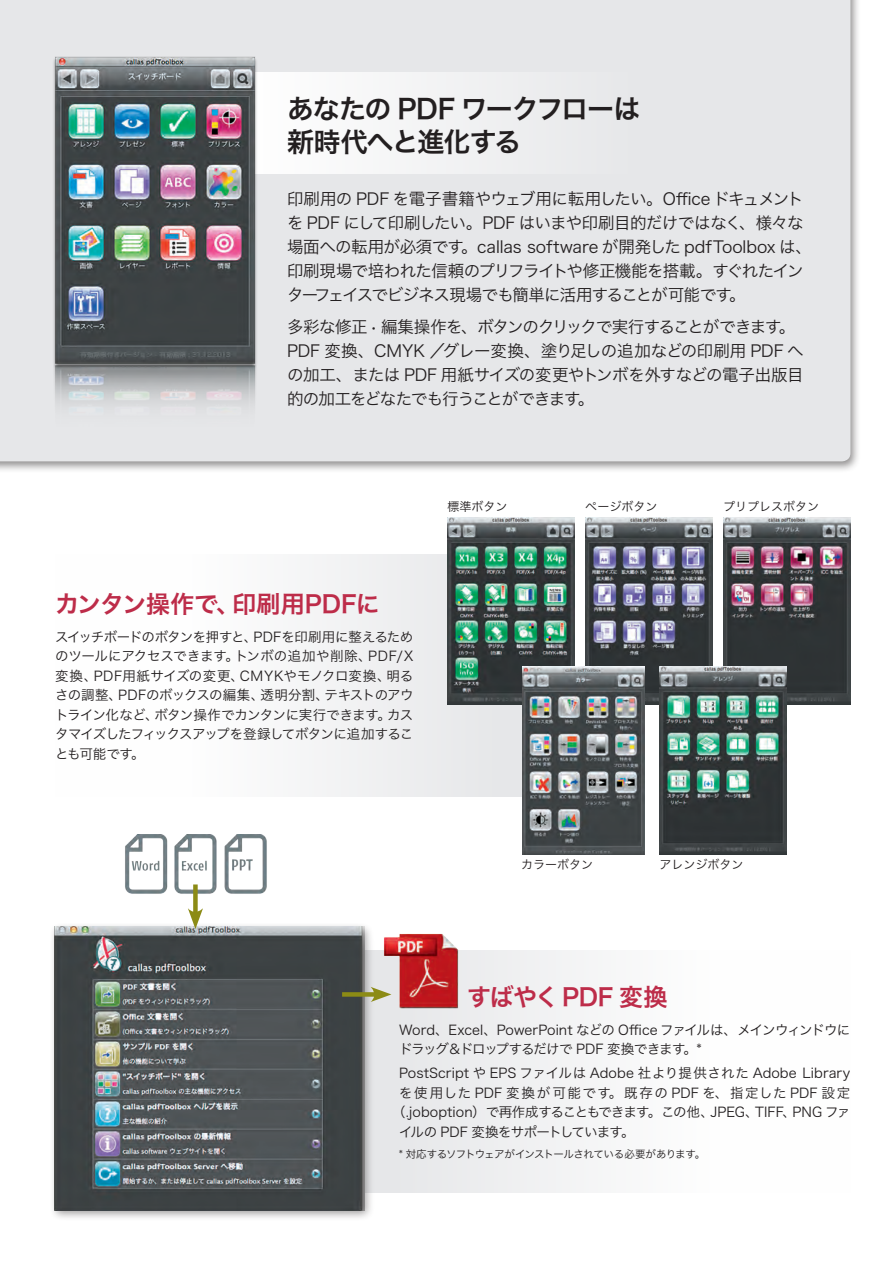
<style>
.page{position:relative;width:893px;height:1263px;background:#fff}
.page>*{position:absolute;margin:0;border:0;box-sizing:border-box;transform-origin:0 0}
.t1{font:27px/33px "Hira Kaku Pro W6";letter-spacing:-.04em;color:#231f20}
.t2{font:24px "Hira Kaku Pro N W6";letter-spacing:-.01em;color:#bd2c49}
.t3{font:16.5px/24px "Hira Kaku Pro N W3";letter-spacing:-.035em;color:#231f20}
.t4{font:13.5px/19.5px "Hira Kaku Pro W3";letter-spacing:-.005em;color:#231f20;text-align:justify}
.t5{font:13.5px/19.5px "Hira Kaku Pro W3";letter-spacing:-.035em;color:#231f20}
.t6{font:13.5px "Hira Kaku Pro W3";letter-spacing:.1em;color:#231f20}
.t7{font:13.5px "Hira Kaku Pro W3";letter-spacing:-.06em;color:#231f20}
.t8{font:12px "Hira Kaku Pro W3";color:#231f20}
.t9{font:10.5px "Hira Kaku Pro W3";letter-spacing:-.05em;color:#231f20}
</style>
<div class="page">
<div style="left:0;top:0;width:861px;height:473px;background:#231f20;opacity:.51"></div>
<div style="left:0;top:0;width:850px;height:461px;background:#e6e7e9"></div>
<img style="left:51px;top:370px;width:207px;height:72px">
<div style="left:242px;top:73px;width:596px;height:101px;background:linear-gradient(to right,#fcfcfc,#e1e2e4)"></div>
<img style="left:51px;top:55px;width:207px;height:315px">
<div style="left:365px;top:951px;width:485px;height:242px;background:linear-gradient(to right,#e6e7e9,#fff)"></div>
<div style="left:49px;top:922px;width:327px;height:299px;background:#231f20;opacity:.43"></div>
<img style="left:54px;top:927px;width:311px;height:283px">
<img style="left:383px;top:933px;width:80px;height:78px">
<img style="left:125px;top:835px;width:142px;height:59px">
<div style="left:193px;top:884px;width:5px;height:32px;background:#8c8b15"></div>
<svg style="left:188px;top:908px;width:15px;height:21px"></svg>
<div style="left:342px;top:992px;width:37px;height:5px;background:#8c8b15"></div>
<svg style="left:371px;top:987px;width:20px;height:15px"></svg>
<div style="left:55px;top:554px;width:470px;height:243px;background:linear-gradient(to right,#fff,#e6e7e9)"></div>
<img style="left:447px;top:517px;width:128px;height:188px">
<img style="left:585px;top:517px;width:128px;height:188px">
<img style="left:723px;top:517px;width:127px;height:188px">
<img style="left:522px;top:667px;width:122px;height:187px">
<img style="left:659px;top:667px;width:128px;height:187px">
<h1 class="t1" style="left:287px;top:92px;width:355px">あなたの PDF ワークフローは新時代へと進化する</h1>
<p class="t3" style="left:287px;top:185px;width:526px">印刷用の PDF を電子書籍やウェブ用に転用したい。Office ドキュメントを PDF にして印刷したい。PDF はいまや印刷目的だけではなく、様々な場面への転用が必須です。callas software が開発した pdfToolbox は、印刷現場で培われた信頼のプリフライトや修正機能を搭載。すぐれたインターフェイスでビジネス現場でも簡単に活用することが可能です。</p>
<p class="t3" style="left:287px;top:314px;width:518px">多彩な修正 • 編集操作を、ボタンのクリックで実行することができます。PDF 変換、CMYK ／グレー変換、塗り足しの追加などの印刷用 PDF への加工、または PDF 用紙サイズの変更やトンボを外すなどの電子出版目的の加工をどなたでも行うことができます。</p>
<h2 class="t2" style="left:55px;top:582px;width:326px">カンタン操作で、印刷用PDFに</h2>
<p class="t4" style="left:55px;top:626px;width:360px">スイッチボードのボタンを押すと、PDFを印刷用に整えるためのツールにアクセスできます。トンボの追加や削除、PDF/X変換、PDF用紙サイズの変更、CMYKやモノクロ変換、明るさの調整、PDFのボックスの編集、透明分割、テキストのアウトライン化など、ボタン操作でカンタンに実行できます。カスタマイズしたフィックスアップを登録してボタンに追加することも可能です。</p>
<p class="t8" style="left:447px;top:496px;width:61px">標準ボタン</p>
<p class="t8" style="left:585px;top:496px;width:73px">ページボタン</p>
<p class="t8" style="left:723px;top:496px;width:97px">プリプレスボタン</p>
<p class="t8" style="left:521px;top:854px;width:73px">カラーボタン</p>
<p class="t8" style="left:659px;top:854px;width:85px">アレンジボタン</p>
<h2 class="t2" style="left:467px;top:975px;width:202px">すばやくPDF 変換</h2>
<p class="t5" style="left:399px;top:1019px;width:453px">Word、Excel、PowerPoint などの Office ファイルは、メインウィンドウにドラッグ＆ドロップするだけで PDF 変換できます。*</p>
<p class="t4" style="left:399px;top:1062px;width:453px">PostScript や EPS ファイルは Adobe 社より提供された Adobe Library</p>
<p class="t6" style="left:399px;top:1080px;width:453px">を使用した PDF 変換が可能です。既存の PDF を、指定した PDF 設定</p>
<p class="t4" style="left:392px;top:1101px;width:460px">（.joboption）で再作成することもできます。この他、JPEG、TIFF、PNG ファ</p>
<p class="t7" style="left:399px;top:1119px;width:237px">イルの PDF 変換をサポートしています。</p>
<p class="t9" style="left:399px;top:1144px;width:308px">* 対応するソフトウェアがインストールされている必要があります。</p>
</div>
